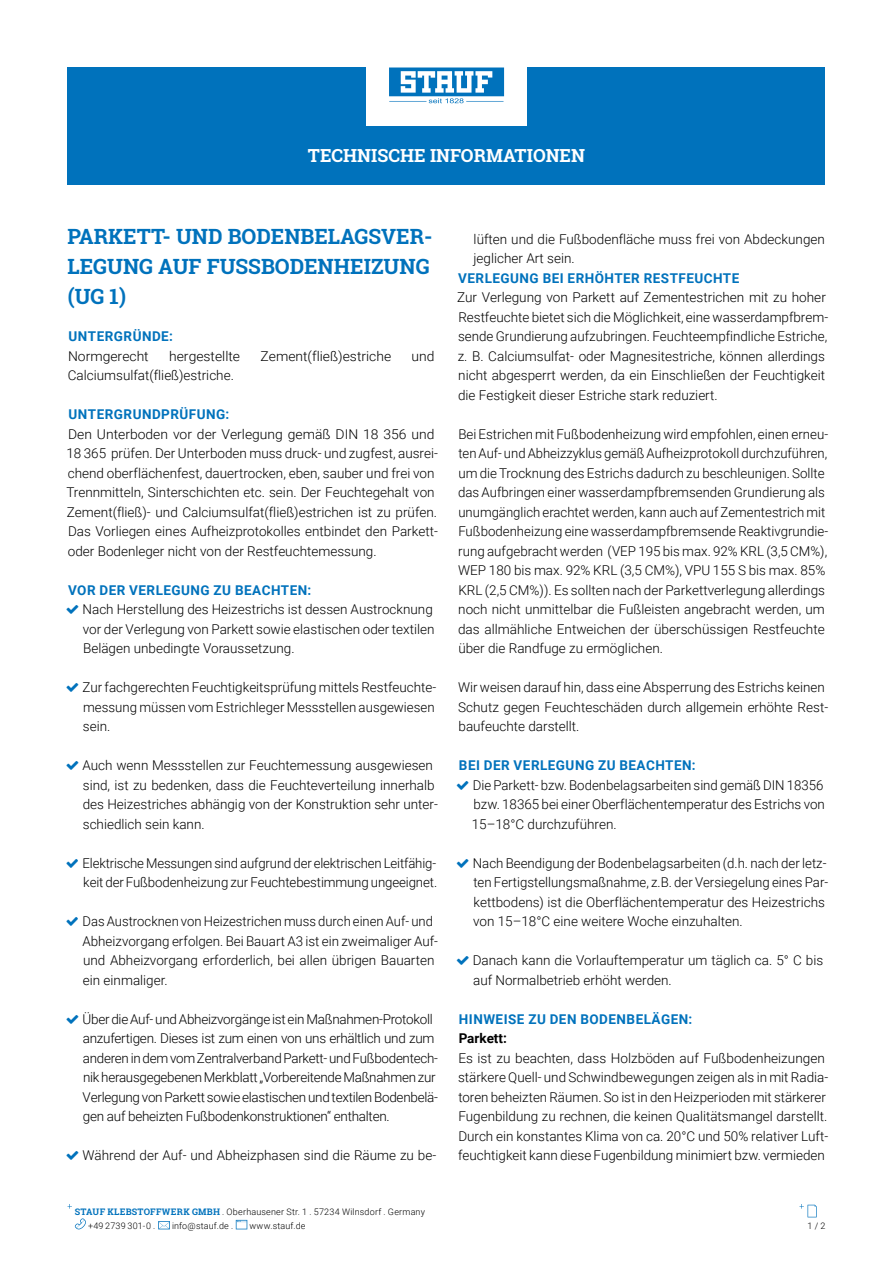
<style>
.page{position:relative;width:893px;height:1263px;background:#fff}
.page>*{position:absolute;margin:0;border:0;box-sizing:border-box;transform-origin:0 0}
.t1{font:700 21px/30px "Roboto Slab";color:#0072bc}
.t2{font:700 18px "Roboto Slab";color:#fff}
.t3{font:300 13.5px/19.5px "Roboto";color:#000}
.t4{font:300 13.5px/19.5px "Roboto";letter-spacing:-.02em;color:#000}
.t5{font:700 13.5px "Roboto";letter-spacing:.035em;color:#0072bc}
.t6{font:700 13.5px "Roboto";color:#000}
.t7{font:300 9px/13.5px "Roboto";letter-spacing:.02em;color:#000}
.s1{font-family:"Roboto Slab";font-weight:700;color:#0072bc}
</style>
<div class="page">
<div style="left:67px;top:67px;width:758px;height:118px;background:#0072bc"></div>
<div style="left:366px;top:23px;width:160px;height:103px;background:#fff"></div>
<svg style="left:389px;top:68px;width:115px;height:35px"></svg>
<svg style="left:75px;top:1218px;width:11px;height:11px"></svg>
<svg style="left:158px;top:1221px;width:12px;height:8px"></svg>
<svg style="left:236px;top:1220px;width:11px;height:9px"></svg>
<svg style="left:799px;top:1204px;width:18px;height:13px"></svg>
<h2 class="t2" style="left:308px;top:143px;width:279px">TECHNISCHE INFORMATIONEN</h2>
<h1 class="t1" style="left:68px;top:221px;width:366px">PARKETT- UND BODENBELAGSVER-<br>LEGUNG AUF FUSSBODENHEIZUNG (UG 1)</h1>
<p class="t5" style="left:69px;top:327px;width:106px">UNTERGRÜNDE:</p>
<p class="t3" style="left:68px;top:346px;width:82px">Normgerecht</p>
<p class="t3" style="left:169px;top:346px;width:72px">hergestellte</p>
<p class="t3" style="left:261px;top:346px;width:132px">Zement(fließ)estriche</p>
<p class="t3" style="left:412px;top:346px;width:24px">und</p>
<p class="t3" style="left:68px;top:365px;width:168px">Calciumsulfat(fließ)estriche.</p>
<p class="t5" style="left:69px;top:405px;width:162px">UNTERGRUNDPRÜFUNG:</p>
<p class="t3" style="left:66px;top:424px;width:373px">Den Unterboden vor der Verlegung gemäß DIN 18 356 und 18 365 prüfen. Der Unterboden muss druck- und zugfest, ausrei&shy;chend oberflächenfest, dauertrocken, eben, sauber und frei von Trennmitteln, Sinterschichten etc. sein. Der Feuchtegehalt von Zement(fließ)- und Calciumsulfat(fließ)estrichen ist zu prüfen.<br>Das Vorliegen eines Aufheizprotokolles entbindet den Parkett&shy;oder Bodenleger nicht von der Restfeuchtemessung.</p>
<p class="t5" style="left:68px;top:580px;width:245px">VOR DER VERLEGUNG ZU BEACHTEN:</p>
<p class="t3" style="left:83px;top:599px;width:354px">Nach Herstellung des Heizestrichs ist dessen Austrocknung vor der Verlegung von Parkett sowie elastischen oder textilen<br>Belägen unbedingte Voraussetzung.</p>
<p class="t3" style="left:83px;top:677px;width:355px">Zur fachgerechten Feuchtigkeitsprüfung mittels Restfeuchte&shy;messung müssen vom Estrichleger Messstellen ausgewiesen sein.</p>
<p class="t3" style="left:83px;top:755px;width:357px">Auch wenn Messstellen zur Feuchtemessung ausgewiesen sind, ist zu bedenken, dass die Feuchteverteilung innerhalb des Heizestriches abhängig von der Konstruktion sehr unter&shy;schiedlich sein kann.</p>
<p class="t3" style="left:83px;top:853px;width:356px">Elektrische Messungen sind aufgrund der elektrischen Leitfähig&shy;keit der Fußbodenheizung zur Feuchtebestimmung ungeeignet.</p>
<p class="t3" style="left:82px;top:911px;width:357px">Das Austrocknen von Heizestrichen muss durch einen Auf- und Abheizvorgang erfolgen. Bei Bauart A3 ist ein zweimaliger Auf&shy;und Abheizvorgang erforderlich, bei allen übrigen Bauarten ein einmaliger.</p>
<p class="t4" style="left:83px;top:1009px;width:357px">Über die Auf- und Abheizvorgänge ist ein Maßnahmen-Protokoll anzufertigen. Dieses ist zum einen von uns erhältlich und zum anderen in dem vom Zentralverband Parkett- und Fußbodentech&shy;nik herausgegebenen Merkblatt „Vorbereitende Maßnahmen zur Verlegung von Parkett sowie elastischen und textilen Bodenbelä&shy;gen auf beheizten Fußbodenkonstruktionen“ enthalten.</p>
<p class="t3" style="left:83px;top:1145px;width:355px">Während der Auf- und Abheizphasen sind die Räume zu be-</p>
<p class="t3" style="left:474px;top:229px;width:353px">lüften und die Fußbodenfläche muss frei von Abdeckungen jeglicher Art sein.</p>
<p class="t5" style="left:458px;top:268px;width:283px">VERLEGUNG BEI ERHÖHTER RESTFEUCHTE</p>
<p class="t3" style="left:457px;top:287px;width:373px">Zur Verlegung von Parkett auf Zementestrichen mit zu hoher Restfeuchte bietet sich die Möglichkeit, eine wasserdampfbrem&shy;sende Grundierung aufzubringen. Feuchteempfindliche Estriche, z. B. Calciumsulfat- oder Magnesitestriche, können allerdings nicht abgesperrt werden, da ein Einschließen der Feuchtigkeit die Festigkeit dieser Estriche stark reduziert.</p>
<p class="t3" style="left:458px;top:424px;width:372px">Bei Estrichen mit Fußbodenheizung wird empfohlen, einen erneu&shy;ten Auf- und Abheizzyklus gemäß Aufheizprotokoll durchzuführen, um die Trocknung des Estrichs dadurch zu beschleunigen. Sollte das Aufbringen einer wasserdampfbremsenden Grundierung als unumgänglich erachtet werden, kann auch auf Zementestrich mit Fußbodenheizung eine wasserdampfbremsende Reaktivgrundie&shy;rung aufgebracht werden (VEP 195 bis max. 92% KRL (3,5 CM%), WEP 180 bis max. 92% KRL (3,5 CM%), VPU 155 S bis max. 85% KRL (2,5 CM%)). Es sollten nach der Parkettverlegung allerdings noch nicht unmittelbar die Fußleisten angebracht werden, um das allmähliche Entweichen der überschüssigen Restfeuchte über die Randfuge zu ermöglichen.</p>
<p class="t3" style="left:458px;top:677px;width:372px">Wir weisen darauf hin, dass eine Absperrung des Estrichs keinen<br>Schutz gegen Feuchteschäden durch allgemein erhöhte Rest&shy;baufeuchte darstellt.</p>
<p class="t5" style="left:459px;top:756px;width:238px">BEI DER VERLEGUNG ZU BEACHTEN:</p>
<p class="t3" style="left:472px;top:775px;width:355px;text-align:justify">Die Parkett- bzw. Bodenbelagsarbeiten sind gemäß DIN 18356 bzw. 18365 bei einer Oberflächentemperatur des Estrichs von 15–18°C durchzuführen.</p>
<p class="t3" style="left:473px;top:853px;width:357px">Nach Beendigung der Bodenbelagsarbeiten (d.h. nach der letz&shy;ten Fertigstellungsmaßnahme, z.B. der Versiegelung eines Par&shy;kettbodens) ist die Oberflächentemperatur des Heizestrichs von 15–18°C eine weitere Woche einzuhalten.</p>
<p class="t3" style="left:473px;top:950px;width:352px">Danach kann die Vorlauftemperatur um täglich ca. 5° C bis auf Normalbetrieb erhöht werden.</p>
<p class="t5" style="left:459px;top:1009px;width:235px">HINWEISE ZU DEN BODENBELÄGEN:</p>
<p class="t6" style="left:459px;top:1029px;width:50px">Parkett:</p>
<p class="t3" style="left:458px;top:1048px;width:372px">Es ist zu beachten, dass Holzböden auf Fußbodenheizungen stärkere Quell- und Schwindbewegungen zeigen als in mit Radia&shy;toren beheizten Räumen. So ist in den Heizperioden mit stärkerer Fugenbildung zu rechnen, die keinen Qualitätsmangel darstellt.<br>Durch ein konstantes Klima von ca. 20°C und 50% relativer Luft&shy;feuchtigkeit kann diese Fugenbildung minimiert bzw. vermieden</p>
<p class="t7" style="left:88px;top:1205px;width:338px;text-indent:-13px"><span class="s1">STAUF KLEBSTOFFWERK GMBH</span> . Oberhausener Str. 1 . 57234 Wilnsdorf . Germany +49 2739 301-0 .</p>
<p class="t7" style="left:172px;top:1218px;width:63px">info@stauf.de .</p>
<p class="t7" style="left:250px;top:1218px;width:58px">www.stauf.de</p>
<p class="t7" style="left:807px;top:1218px;width:19px">1 / 2</p>
</div>
